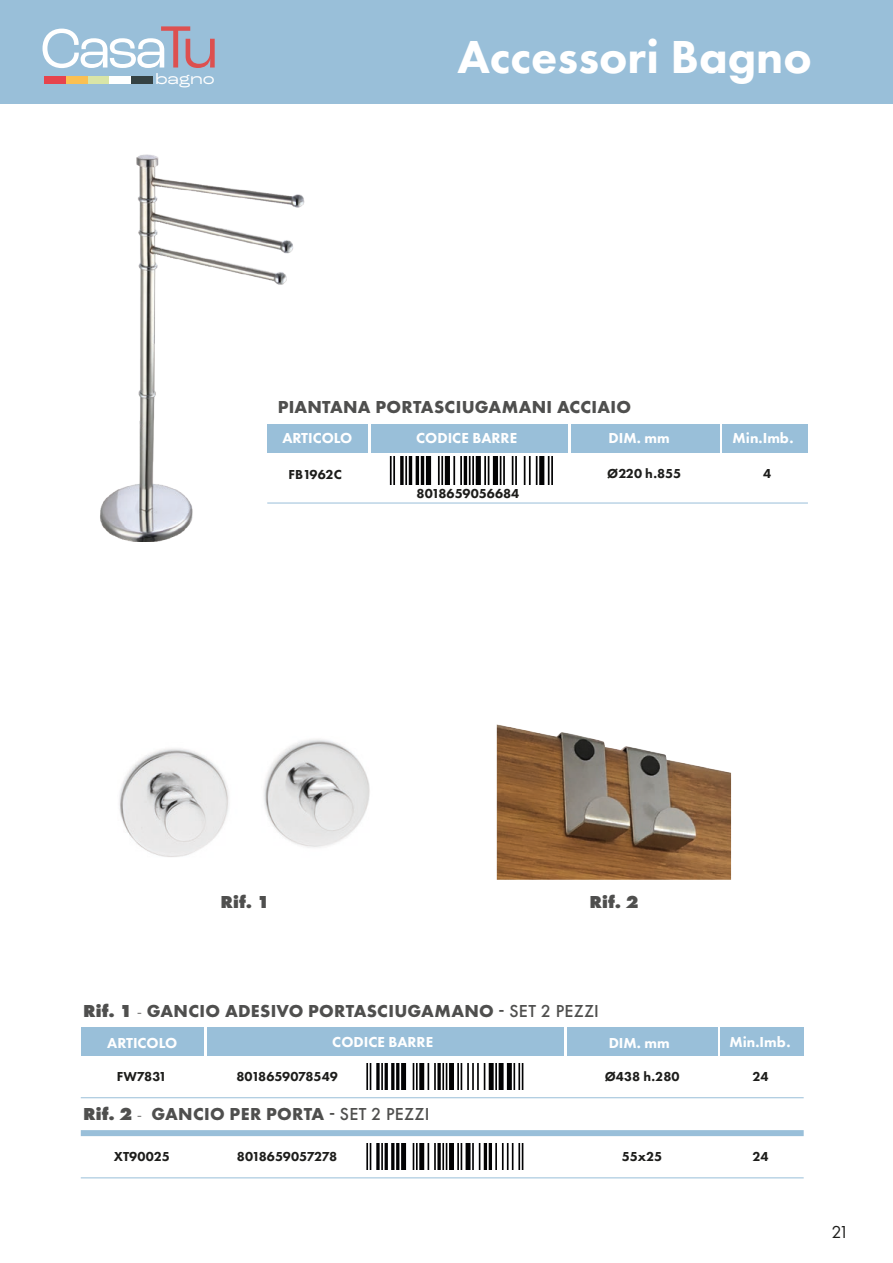
<style>
.page{position:relative;width:893px;height:1263px;background:#fff}
.page>*{position:absolute;margin:0;border:0;box-sizing:border-box;transform-origin:0 0}
.t1{font:800 48px "Futura PT";color:#fff}
.t2{font:700 18px "Futura PT";letter-spacing:.015em;color:#4f4f4e}
.t3{font:800 18px "Futura PT";letter-spacing:.005em;color:#4f4f4e}
.t4{font:18px "Futura PT";color:#1d1d1b}
.t5{font:expanded 15.6px "Roc Grotesk";color:#fff}
.t6{font:800 15px "Futura PT";color:#fff}
.t7{font:800 13.5px "Futura PT";color:#1d1d1b}
.t8{font:800 13.5px "Futura PT";letter-spacing:-.025em;color:#1d1d1b}
.s1{font-weight:800}
.s2{font-weight:300}
.s3{font-weight:500}
</style>
<div class="page">
<div style="left:0;top:0;width:893px;height:104px;background:#99bfd9"></div>
<svg style="left:43px;top:26px;width:172px;height:42px"></svg>
<div style="left:44px;top:77px;width:22px;height:7px;background:#e6434d"></div>
<div style="left:88px;top:77px;width:21px;height:7px;background:#d9e5a7"></div>
<div style="left:109px;top:77px;width:22px;height:7px;background:#fff"></div>
<div style="left:131px;top:77px;width:22px;height:7px;background:#354243"></div>
<div style="left:66px;top:77px;width:22px;height:7px;background:#fbc052"></div>
<img style="left:119px;top:739px;width:251px;height:118px">
<img style="left:497px;top:724px;width:234px;height:156px">
<div style="left:267px;top:424px;width:101px;height:28px;background:#99bfd9"></div>
<div style="left:371px;top:424px;width:197px;height:28px;background:#99bfd9"></div>
<div style="left:571px;top:424px;width:148px;height:28px;background:#99bfd9"></div>
<div style="left:722px;top:424px;width:86px;height:28px;background:#99bfd9"></div>
<hr style="left:267px;top:503px;width:541px;height:1px;background:#99bfd9">
<img style="left:389px;top:456px;width:164px;height:28px">
<img style="left:100px;top:154px;width:212px;height:387px">
<img style="left:366px;top:1063px;width:158px;height:27px">
<img style="left:366px;top:1143px;width:158px;height:27px">
<hr style="left:81px;top:1097px;width:723px;height:1px;background:#99bfd9">
<hr style="left:81px;top:1177px;width:723px;height:1px;background:#99bfd9">
<div style="left:81px;top:1027px;width:123px;height:29px;background:#99bfd9"></div>
<div style="left:567px;top:1027px;width:150px;height:29px;background:#99bfd9"></div>
<div style="left:720px;top:1027px;width:84px;height:29px;background:#99bfd9"></div>
<div style="left:207px;top:1027px;width:357px;height:29px;background:#99bfd9"></div>
<div style="left:81px;top:1130px;width:723px;height:6px;background:#99bfd9"></div>
<p class="t5" style="left:156px;top:70px;width:61px">bagno</p>
<h1 class="t1" style="left:457px;top:27px;width:356px">Accessori Bagno</h1>
<p class="t2" style="left:278px;top:395px;width:355px">PIANTANA PORTASCIUGAMANI ACCIAIO</p>
<p class="t6" style="left:609px;top:429px;width:63px">DIM. mm</p>
<p class="t6" style="left:733px;top:429px;width:63px">Min.Imb.</p>
<p class="t7" style="left:289px;top:466px;width:55px">FB1962C</p>
<p class="t7" style="left:417px;top:485px;width:104px">8018659056684</p>
<p class="t6" style="left:282px;top:429px;width:71px">ARTICOLO</p>
<p class="t6" style="left:416px;top:429px;width:102px">CODICE BARRE</p>
<p class="t7" style="left:607px;top:465px;width:75px">Ø220 h.855</p>
<p class="t7" style="left:763px;top:465px;width:10px">4</p>
<p class="t3" style="left:220px;top:890px;width:51px">Rif. 1</p>
<p class="t3" style="left:589px;top:890px;width:51px">Rif. 2</p>
<p class="t2" style="left:83px;top:999px;width:517px"><span class="s1">Rif. 1</span> <span class="s2">-</span> GANCIO ADESIVO PORTASCIUGAMANO <span class="s3">- SET 2 PEZZI</span></p>
<p class="t6" style="left:107px;top:1033px;width:71px">ARTICOLO</p>
<p class="t6" style="left:332px;top:1032px;width:102px">CODICE BARRE</p>
<p class="t6" style="left:609px;top:1033px;width:63px">DIM. mm</p>
<p class="t6" style="left:729px;top:1032px;width:63px">Min.Imb.</p>
<p class="t7" style="left:117px;top:1067px;width:51px">FW7831</p>
<p class="t7" style="left:236px;top:1067px;width:103px">8018659078549</p>
<p class="t7" style="left:605px;top:1067px;width:76px">Ø438 h.280</p>
<p class="t7" style="left:752px;top:1067px;width:18px">24</p>
<p class="t2" style="left:83px;top:1102px;width:348px"><span class="s1">Rif. 2</span> <span class="s2">-</span> GANCIO PER PORTA <span class="s3">- SET 2 PEZZI</span></p>
<p class="t7" style="left:114px;top:1148px;width:58px">XT90025</p>
<p class="t8" style="left:237px;top:1148px;width:102px">8018659057278</p>
<p class="t7" style="left:622px;top:1148px;width:42px">55x25</p>
<p class="t7" style="left:752px;top:1148px;width:18px">24</p>
<p class="t4" style="left:832px;top:1221px;width:19px">21</p>
</div>
